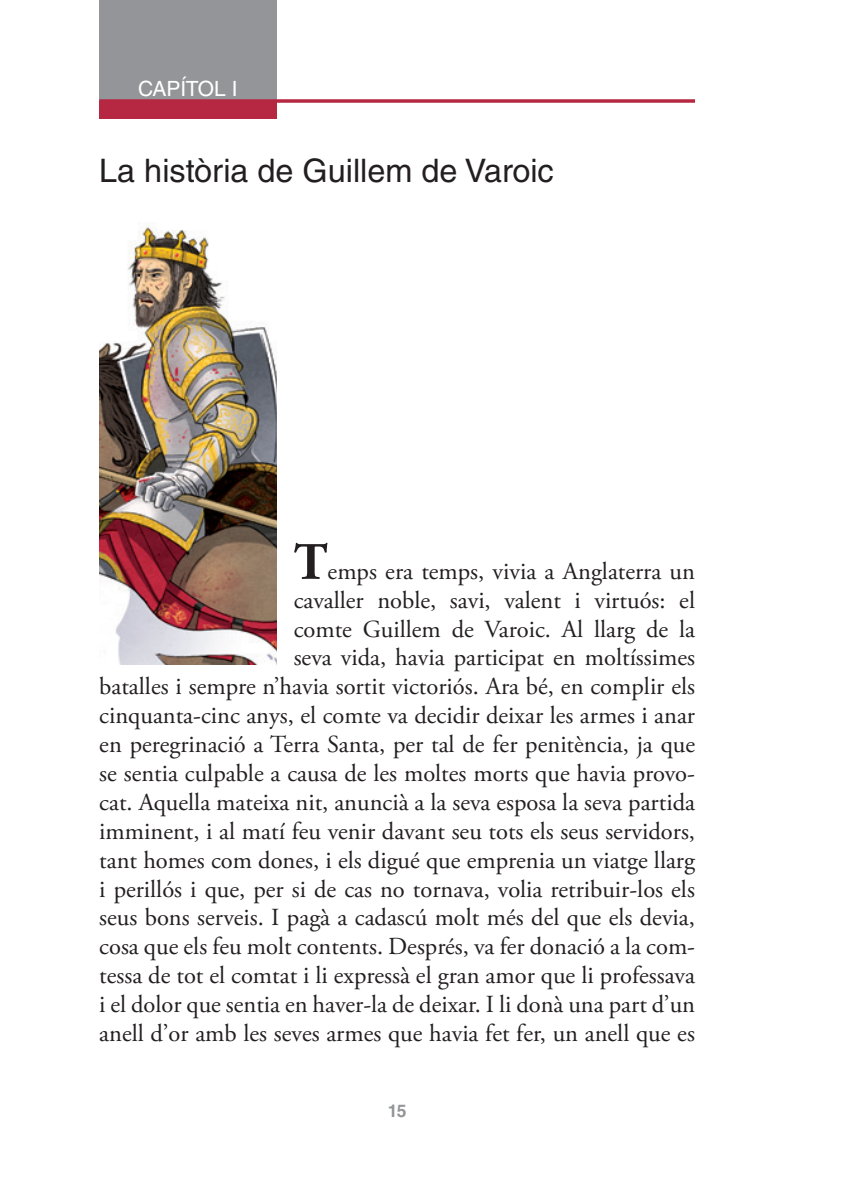
<style>
.page{position:relative;width:844px;height:1191px;background:#fff}
.page>*{position:absolute;margin:0;border:0;box-sizing:border-box;transform-origin:0 0}
.Titol_Capitol{font:32.38px "Helvetica LT Std";color:#231f20}
.Text{font:24.5px/28.9px "Adobe Garamond Pro";color:#231f20;text-align:right}
.t1{font:21px "Helvetica LT Std";letter-spacing:-.01em;color:#fff}
.t2{font:700 17.5px "Helvetica LT Std";color:#939598}
.s1{font-weight:700;font-size:52.5px}
</style>
<div class="page">
<div style="left:99px;top:99px;width:177px;height:20px;background:#b62841"></div>
<div style="left:99px;top:0;width:177px;height:101px;background:#939598"></div>
<svg style="left:99px;top:99px;width:595px;height:4px;background:#bb3c52"></svg>
<img style="left:99px;top:225px;width:177px;height:439px">
<p class="t1" style="left:138px;top:76px;width:101px">CAPÍTOL I</p>
<p class="Titol_Capitol" style="left:99px;top:152px;width:456px">La història de Guillem de Varoic</p>
<p class="Text" style="left:99px;top:557px;width:597px"><span class="s1">T</span>emps era temps, vivia a Anglaterra un<br>cavaller noble, savi, valent i virtuós: el<br>comte Guillem de Varoic. Al llarg de la<br>seva vida, havia participat en moltíssimes<br>batalles i sempre n’havia sortit victoriós. Ara bé, en complir els cinquanta-cinc anys, el comte va decidir deixar les armes i anar en peregrinació a Terra Santa, per tal de fer penitència, ja que se sentia culpable a causa de les moltes morts que havia provo&shy;cat. Aquella mateixa nit, anuncià a la seva esposa la seva partida imminent, i al matí feu venir davant seu tots els seus servidors, tant homes com dones, i els digué que emprenia un viatge llarg i perillós i que, per si de cas no tornava, volia retribuir-los els seus bons serveis. I pagà a cadascú molt més del que els devia, cosa que els feu molt contents. Després, va fer donació a la com&shy;tessa de tot el comtat i li expressà el gran amor que li professava i el dolor que sentia en haver-la de deixar. I li donà una part d’un anell d’or amb les seves armes que havia fet fer, un anell que es</p>
<p class="t2" style="left:387px;top:1099px;width:20px">15</p>
</div>
